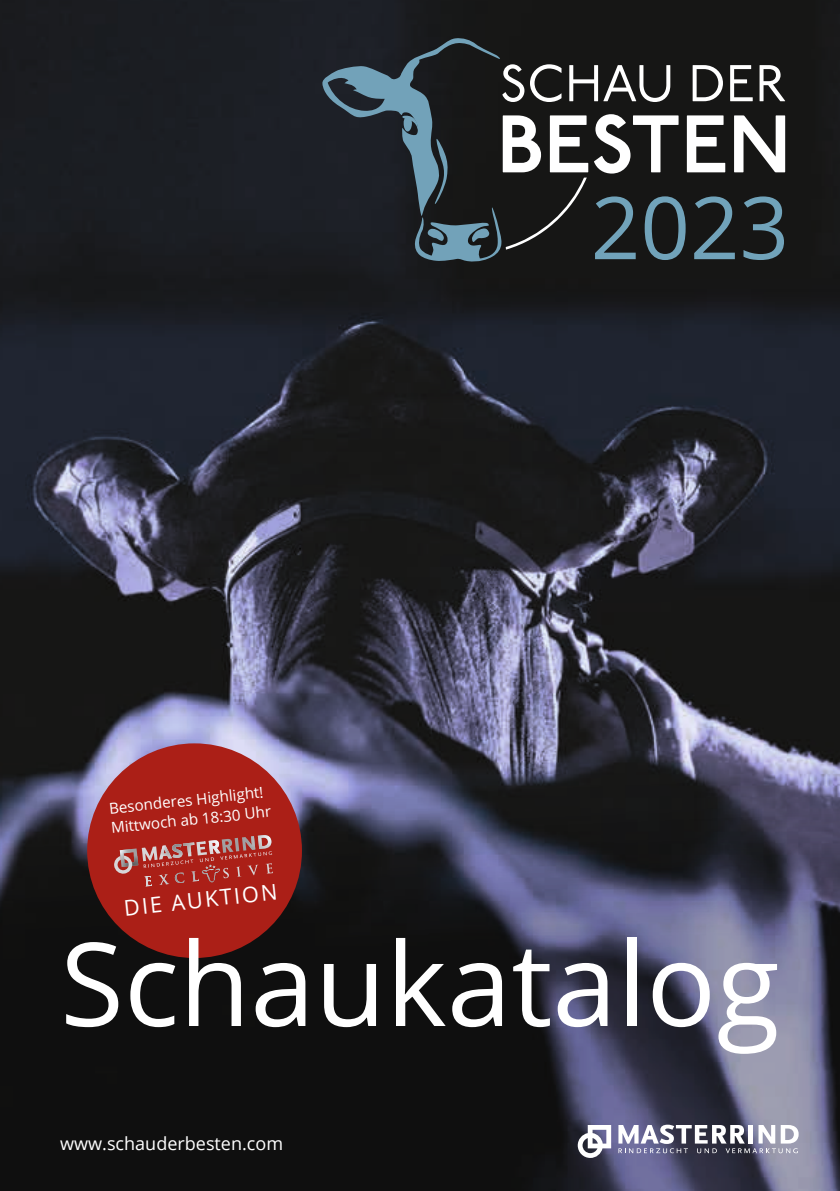
<style>
.page{position:relative;width:840px;height:1191px;background:#fff}
.page>*{position:absolute;margin:0;border:0;box-sizing:border-box;transform-origin:0 0}
.t1{font:115.8px "Open Sans";color:#fff}
.t2{font:86.6px "Open Sans";color:#71a3ba}
.t3{font:600 81.4px "P22 Underground";color:#fff}
.t4{font:51.6px "P22 Underground";color:#fff}
.t5{font:21.8px "Open Sans";color:#fff}
.t6{font:18px "Open Sans";color:#fff}
.t7{font:15.2px/19.8px "Open Sans";color:#fff}
</style>
<div class="page">
<img style="left:0;top:0;width:839px;height:761px">
<svg style="left:0;top:761px;width:839px;height:42px;background:#53546c"></svg>
<svg style="left:0;top:803px;width:839px;height:388px;background:#2a2b36"></svg>
<div style="left:87px;top:743px;width:215px;height:215px;background:#ab1f17;border-radius:50%"></div>
<svg style="left:114px;top:835px;width:159px;height:51px"></svg>
<svg style="left:577px;top:1125px;width:33px;height:33px"></svg>
<svg style="left:618px;top:1124px;width:180px;height:29px"></svg>
<svg style="left:322px;top:38px;width:264px;height:223px;background:#252c31"></svg>
<p class="t7" style="left:108px;top:798px;width:162px;rotate:-6deg">Besonderes Highlight!<br>Mittwoch ab 18:30 Uhr</p>
<h3 class="t4" style="left:500px;top:55px;width:287px">SCHAU DER</h3>
<h3 class="t3" style="left:496px;top:99px;width:295px">BESTEN</h3>
<h2 class="t2" style="left:590px;top:168px;width:200px">2023</h2>
<h3 class="t5" style="left:122px;top:892px;width:155px;rotate:-6deg">DIE AUKTION</h3>
<h1 class="t1" style="left:60px;top:904px;width:720px">Schaukatalog</h1>
<p class="t6" style="left:60px;top:1131px;width:224px">www.schauderbesten.com</p>
</div>
